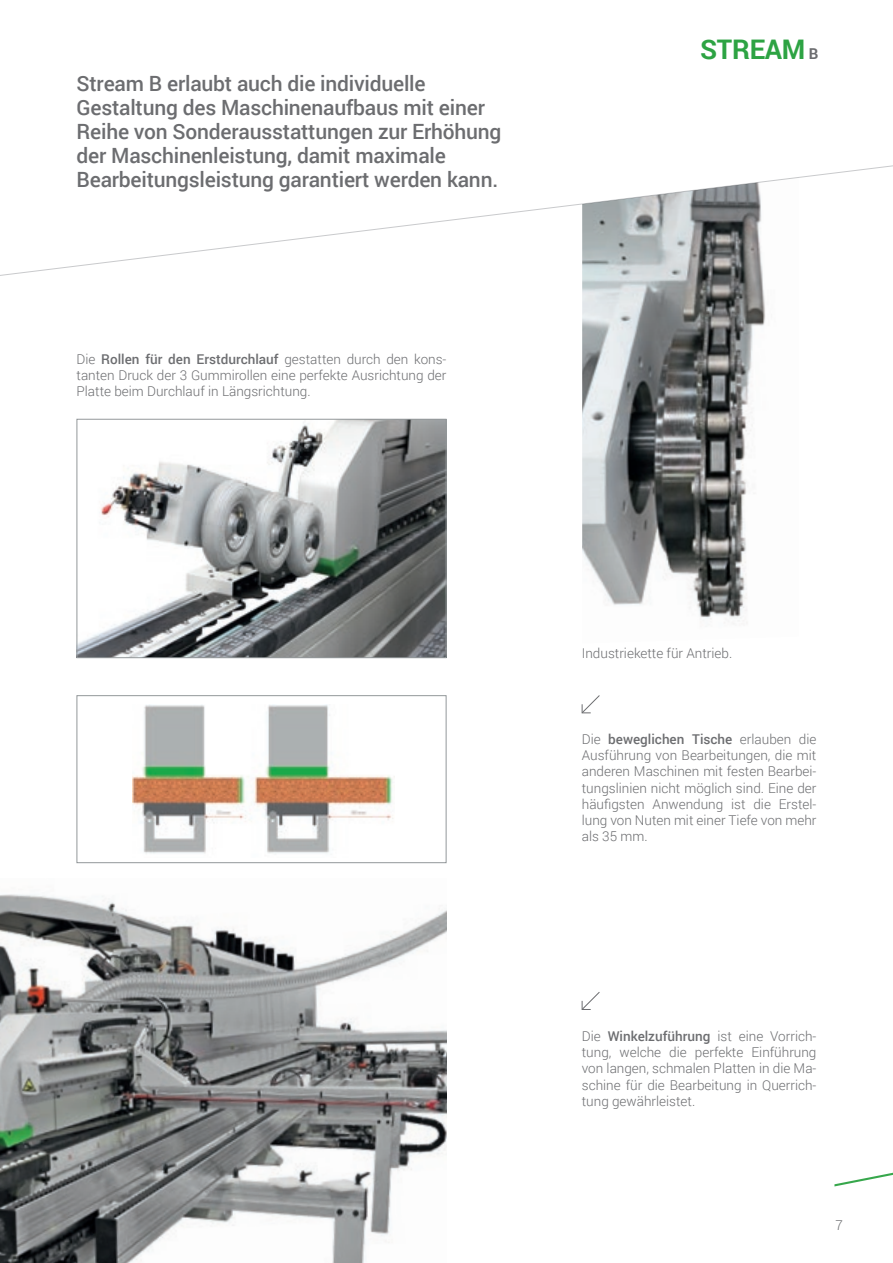
<style>
.page{position:relative;width:893px;height:1263px;background:#fff}
.page>*{position:absolute;margin:0;border:0;box-sizing:border-box;transform-origin:0 0}
.t1{font:700 27px "Roboto";letter-spacing:-.01em;color:#2da343}
.t2{font:500 21px/24px "Roboto";letter-spacing:-.01em;color:#6c6d70}
.t3{font:300 13.5px/16.2px "Roboto";color:#6c6d70;text-align:justify}
.s1{font-weight:500}
.s2{font-size:15px;color:#6c6d70}
</style>
<div class="page">
<img style="left:1px;top:894px;width:445px;height:369px">
<img style="left:582px;top:388px;width:171px;height:236px">
<svg style="left:0;top:165px;width:893px;height:223px"></svg>
<img style="left:79px;top:421px;width:365px;height:235px">
<div style="left:77px;top:419px;width:369px;height:239px;border:1px solid #93989a"></div>
<img style="left:132px;top:705px;width:263px;height:149px">
<div style="left:77px;top:695px;width:369px;height:168px;border:1px solid #93989a"></div>
<svg style="left:581px;top:695px;width:19px;height:19px"></svg>
<svg style="left:581px;top:992px;width:19px;height:18px"></svg>
<svg style="left:834px;top:1172px;width:59px;height:14px"></svg>
<p class="t2" style="left:77px;top:71px;width:426px">Stream B erlaubt auch die individuelle Gestaltung des Maschinenaufbaus mit einer Reihe von Sonderausstattungen zur Erhöhung der Maschinenleistung, damit maximale Bearbeitungsleistung garantiert werden kann.</p>
<p class="t3" style="left:77px;top:351px;width:371px">Die <span class="s1">Rollen für den Erstdurchlauf</span> gestatten durch den kons&shy;tanten Druck der 3 Gummirollen eine perfekte Ausrichtung der Platte beim Durchlauf in Längsrichtung.</p>
<p class="t1" style="left:700px;top:30px;width:120px">STREAM <span class="s2">B</span></p>
<p class="t3" style="left:582px;top:645px;width:152px">Industriekette für Antrieb.</p>
<p class="t3" style="left:582px;top:731px;width:236px">Die <span class="s1">beweglichen Tische</span> erlauben die Ausführung von Bearbeitungen, die mit anderen Maschinen mit festen Bearbei&shy;tungslinien nicht möglich sind. Eine der häufigsten Anwendung ist die Erstel&shy;lung von Nuten mit einer Tiefe von mehr als 35 mm.</p>
<p class="t3" style="left:582px;top:1028px;width:236px">Die <span class="s1">Winkelzuführung</span> ist eine Vorrich&shy;tung, welche die perfekte Einführung von langen, schmalen Platten in die Ma&shy;schine für die Bearbeitung in Querrich&shy;tung gewährleistet.</p>
<p class="t3" style="left:836px;top:1216px;width:9px">7</p>
</div>
